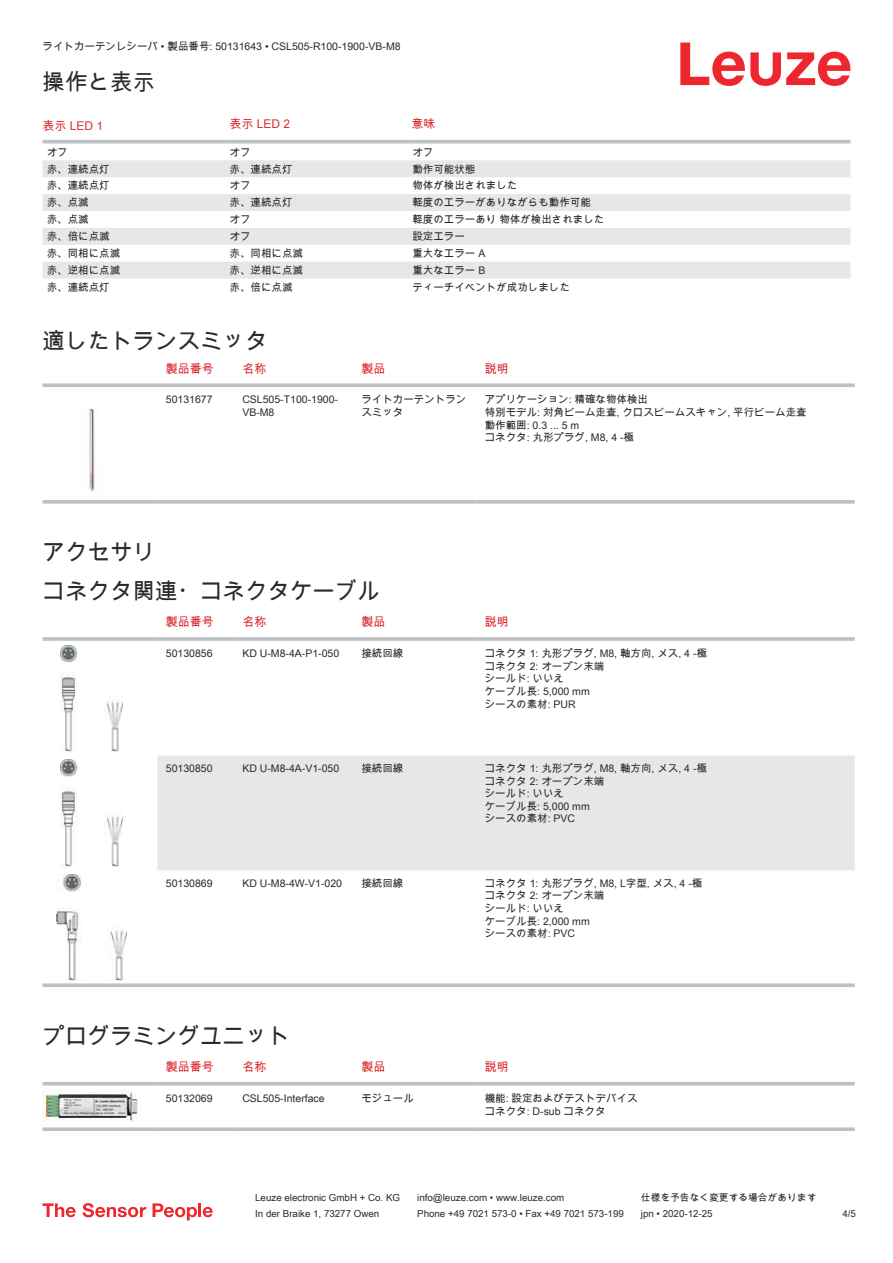
<style>
.page{position:relative;width:893px;height:1263px;background:#fff}
.page>*{position:absolute;margin:0;border:0;box-sizing:border-box;transform-origin:0 0}
.t1{font:22.5px/38.7px "Arial Unicode MS";color:#2b292a}
.t2{font:12px "Arial Unicode MS";color:#db2a30}
.t3{font:10.5px/12.6px "Arial Unicode MS";color:#2b292a}
.t4{font:9.75px "Arial Unicode MS";color:#2b292a}
</style>
<div class="page">
<svg style="left:680px;top:43px;width:170px;height:43px"></svg>
<svg style="left:43px;top:143px;width:807px;height:1px"></svg>
<svg style="left:43px;top:160px;width:807px;height:119px;fill:#e6e7e9"></svg>
<hr style="left:43px;top:140px;width:182px;height:3px;background:#bdbfc1">
<hr style="left:225px;top:140px;width:183px;height:3px;background:#bdbfc1">
<hr style="left:408px;top:140px;width:442px;height:3px;background:#bdbfc1">
<svg style="left:43px;top:383px;width:114px;height:4px"></svg>
<svg style="left:157px;top:383px;width:77px;height:4px"></svg>
<svg style="left:234px;top:383px;width:119px;height:4px"></svg>
<svg style="left:353px;top:383px;width:123px;height:4px"></svg>
<svg style="left:476px;top:383px;width:379px;height:4px;background:#c4c6c8"></svg>
<svg style="left:43px;top:500px;width:114px;height:4px"></svg>
<svg style="left:157px;top:500px;width:77px;height:4px"></svg>
<svg style="left:234px;top:500px;width:119px;height:4px"></svg>
<svg style="left:353px;top:500px;width:123px;height:4px"></svg>
<svg style="left:476px;top:500px;width:379px;height:4px;background:#c3c5c7"></svg>
<img style="left:89px;top:408px;width:6px;height:84px">
<div style="left:157px;top:756px;width:698px;height:114px;background:#e6e7e9"></div>
<hr style="left:43px;top:637px;width:114px;height:4px;background:#c3c5c7">
<svg style="left:157px;top:637px;width:77px;height:4px"></svg>
<hr style="left:234px;top:637px;width:119px;height:4px;background:#c4c6c8">
<hr style="left:353px;top:637px;width:123px;height:4px;background:#c3c5c7">
<svg style="left:476px;top:637px;width:379px;height:4px;background:#c3c5c7"></svg>
<svg style="left:43px;top:983px;width:114px;height:4px"></svg>
<svg style="left:157px;top:983px;width:77px;height:4px"></svg>
<svg style="left:234px;top:983px;width:119px;height:4px"></svg>
<svg style="left:353px;top:983px;width:123px;height:4px"></svg>
<svg style="left:476px;top:983px;width:379px;height:4px;background:#c4c6c8"></svg>
<img style="left:60px;top:645px;width:63px;height:106px">
<img style="left:60px;top:760px;width:63px;height:106px">
<img style="left:56px;top:875px;width:70px;height:106px">
<svg style="left:43px;top:1085px;width:812px;height:5px"></svg>
<hr style="left:43px;top:1082px;width:114px;height:3px;background:#bdbfc1">
<hr style="left:157px;top:1082px;width:77px;height:3px;background:#bdbfc1">
<hr style="left:234px;top:1082px;width:119px;height:3px;background:#bdbfc1">
<hr style="left:353px;top:1082px;width:123px;height:3px;background:#bdbfc1">
<hr style="left:476px;top:1082px;width:379px;height:3px;background:#bdbfc1">
<svg style="left:43px;top:1127px;width:114px;height:4px"></svg>
<svg style="left:157px;top:1127px;width:77px;height:4px"></svg>
<svg style="left:234px;top:1127px;width:119px;height:4px"></svg>
<svg style="left:353px;top:1127px;width:123px;height:4px"></svg>
<svg style="left:476px;top:1127px;width:379px;height:4px;background:#c4c6c7"></svg>
<img style="left:43px;top:1090px;width:95px;height:31px">
<svg style="left:43px;top:1203px;width:33px;height:14px"></svg>
<svg style="left:83px;top:1203px;width:63px;height:14px"></svg>
<svg style="left:153px;top:1203px;width:44px;height:17px"></svg>
<hr style="left:198px;top:1203px;width:3px;height:14px;background:#ed272d">
<svg style="left:203px;top:1207px;width:10px;height:10px"></svg>
<p class="t3" style="left:43px;top:40px;width:360px">ライトカーテンレシーバ • 製品番号: 50131643 • CSL505-R100-1900-VB-M8</p>
<h1 class="t1" style="left:43px;top:62px;width:114px">操作と表示</h1>
<p class="t2" style="left:43px;top:117px;width:62px">表示 LED 1</p>
<p class="t2" style="left:230px;top:115px;width:62px">表示 LED 2</p>
<p class="t2" style="left:411px;top:115px;width:25px">意味</p>
<p class="t3" style="left:47px;top:145px;width:22px">オフ</p>
<p class="t3" style="left:230px;top:145px;width:22px">オフ</p>
<p class="t3" style="left:412px;top:145px;width:22px">オフ</p>
<p class="t3" style="left:47px;top:162px;width:64px">赤、連続点灯</p>
<p class="t3" style="left:230px;top:162px;width:64px">赤、連続点灯</p>
<p class="t3" style="left:412px;top:162px;width:64px">動作可能状態</p>
<p class="t3" style="left:47px;top:179px;width:64px">赤、連続点灯</p>
<p class="t3" style="left:230px;top:179px;width:22px">オフ</p>
<p class="t3" style="left:412px;top:179px;width:106px">物体が検出されました</p>
<p class="t3" style="left:47px;top:196px;width:43px">赤、点滅</p>
<p class="t3" style="left:230px;top:196px;width:64px">赤、連続点灯</p>
<p class="t3" style="left:412px;top:196px;width:180px">軽度のエラーがありながらも動作可能</p>
<p class="t3" style="left:47px;top:213px;width:43px">赤、点滅</p>
<p class="t3" style="left:230px;top:213px;width:22px">オフ</p>
<p class="t3" style="left:412px;top:213px;width:193px">軽度のエラーあり 物体が検出されました</p>
<p class="t3" style="left:47px;top:230px;width:64px">赤、倍に点滅</p>
<p class="t3" style="left:230px;top:230px;width:22px">オフ</p>
<p class="t3" style="left:412px;top:230px;width:54px">設定エラー</p>
<p class="t3" style="left:47px;top:247px;width:75px">赤、同相に点滅</p>
<p class="t3" style="left:230px;top:247px;width:75px">赤、同相に点滅</p>
<p class="t3" style="left:412px;top:247px;width:74px">重大なエラー A</p>
<p class="t3" style="left:47px;top:264px;width:75px">赤、逆相に点滅</p>
<p class="t3" style="left:230px;top:264px;width:75px">赤、逆相に点滅</p>
<p class="t3" style="left:412px;top:264px;width:74px">重大なエラー B</p>
<p class="t3" style="left:47px;top:281px;width:64px">赤、連続点灯</p>
<p class="t3" style="left:230px;top:281px;width:64px">赤、倍に点滅</p>
<p class="t3" style="left:412px;top:281px;width:159px">ティーチイベントが成功しました</p>
<h1 class="t1" style="left:43px;top:322px;width:226px">適したトランスミッタ</h1>
<p class="t2" style="left:166px;top:360px;width:49px">製品番号</p>
<p class="t2" style="left:242px;top:360px;width:25px">名称</p>
<p class="t2" style="left:361px;top:360px;width:25px">製品</p>
<p class="t2" style="left:485px;top:360px;width:25px">説明</p>
<p class="t3" style="left:166px;top:393px;width:48px">50131677</p>
<p class="t3" style="left:242px;top:393px;width:97px">CSL505-T100-1900-<br>VB-M8</p>
<p class="t3" style="left:361px;top:393px;width:106px">ライトカーテントランスミッタ</p>
<p class="t3" style="left:485px;top:393px;width:324px">アプリケーション: 精確な物体検出<br>特別モデル: 対角ビーム走査, クロスビームスキャン, 平行ビーム走査動作範囲: 0.3 ... 5 m<br>コネクタ: 丸形プラグ, M8, 4 -極</p>
<h1 class="t1" style="left:43px;top:532px;width:339px">アクセサリ<br>コネクタ関連・コネクタケーブル</h1>
<p class="t2" style="left:166px;top:613px;width:49px">製品番号</p>
<p class="t2" style="left:242px;top:613px;width:25px">名称</p>
<p class="t2" style="left:361px;top:613px;width:25px">製品</p>
<p class="t2" style="left:485px;top:613px;width:25px">説明</p>
<p class="t3" style="left:166px;top:647px;width:48px">50130856</p>
<p class="t3" style="left:242px;top:647px;width:98px">KD U-M8-4A-P1-050</p>
<p class="t3" style="left:361px;top:647px;width:43px">接続回線</p>
<p class="t3" style="left:485px;top:647px;width:224px">コネクタ 1: 丸形プラグ, M8, 軸方向, メス, 4 -極コネクタ 2: オープン末端<br>シールド: いいえ<br>ケーブル長: 5,000 mm<br>シースの素材: PUR</p>
<p class="t3" style="left:166px;top:762px;width:48px">50130850</p>
<p class="t3" style="left:242px;top:762px;width:98px">KD U-M8-4A-V1-050</p>
<p class="t3" style="left:361px;top:762px;width:43px">接続回線</p>
<p class="t3" style="left:485px;top:762px;width:224px">コネクタ 1: 丸形プラグ, M8, 軸方向, メス, 4 -極コネクタ 2: オープン末端<br>シールド: いいえ<br>ケーブル長: 5,000 mm<br>シースの素材: PVC</p>
<p class="t3" style="left:166px;top:877px;width:48px">50130869</p>
<p class="t3" style="left:242px;top:877px;width:101px">KD U-M8-4W-V1-020</p>
<p class="t3" style="left:361px;top:877px;width:43px">接続回線</p>
<p class="t3" style="left:485px;top:877px;width:219px">コネクタ 1: 丸形プラグ, M8, L字型, メス, 4 -極コネクタ 2: オープン末端<br>シールド: いいえ<br>ケーブル長: 2,000 mm<br>シースの素材: PVC</p>
<h1 class="t1" style="left:43px;top:1016px;width:249px">プログラミングユニット</h1>
<p class="t2" style="left:166px;top:1058px;width:49px">製品番号</p>
<p class="t2" style="left:242px;top:1058px;width:25px">名称</p>
<p class="t2" style="left:361px;top:1058px;width:25px">製品</p>
<p class="t2" style="left:485px;top:1058px;width:25px">説明</p>
<p class="t3" style="left:166px;top:1092px;width:48px">50132069</p>
<p class="t3" style="left:242px;top:1092px;width:84px">CSL505-Interface</p>
<p class="t3" style="left:361px;top:1092px;width:54px">モジュール</p>
<p class="t3" style="left:485px;top:1092px;width:154px">機能: 設定およびテストデバイスコネクタ: D-sub コネクタ</p>
<p class="t4" style="left:255px;top:1191px;width:146px">Leuze electronic GmbH + Co. KG</p>
<p class="t4" style="left:417px;top:1191px;width:149px">info@leuze.com • www.leuze.com</p>
<p class="t4" style="left:641px;top:1191px;width:177px">仕様を予告なく変更する場合があります</p>
<p class="t4" style="left:255px;top:1206px;width:126px">In der Braike 1, 73277 Owen</p>
<p class="t4" style="left:417px;top:1206px;width:208px">Phone +49 7021 573-0 • Fax +49 7021 573-199</p>
<p class="t4" style="left:641px;top:1206px;width:73px">jpn • 2020-12-25</p>
<p class="t4" style="left:842px;top:1206px;width:15px">4 /5</p>
</div>
